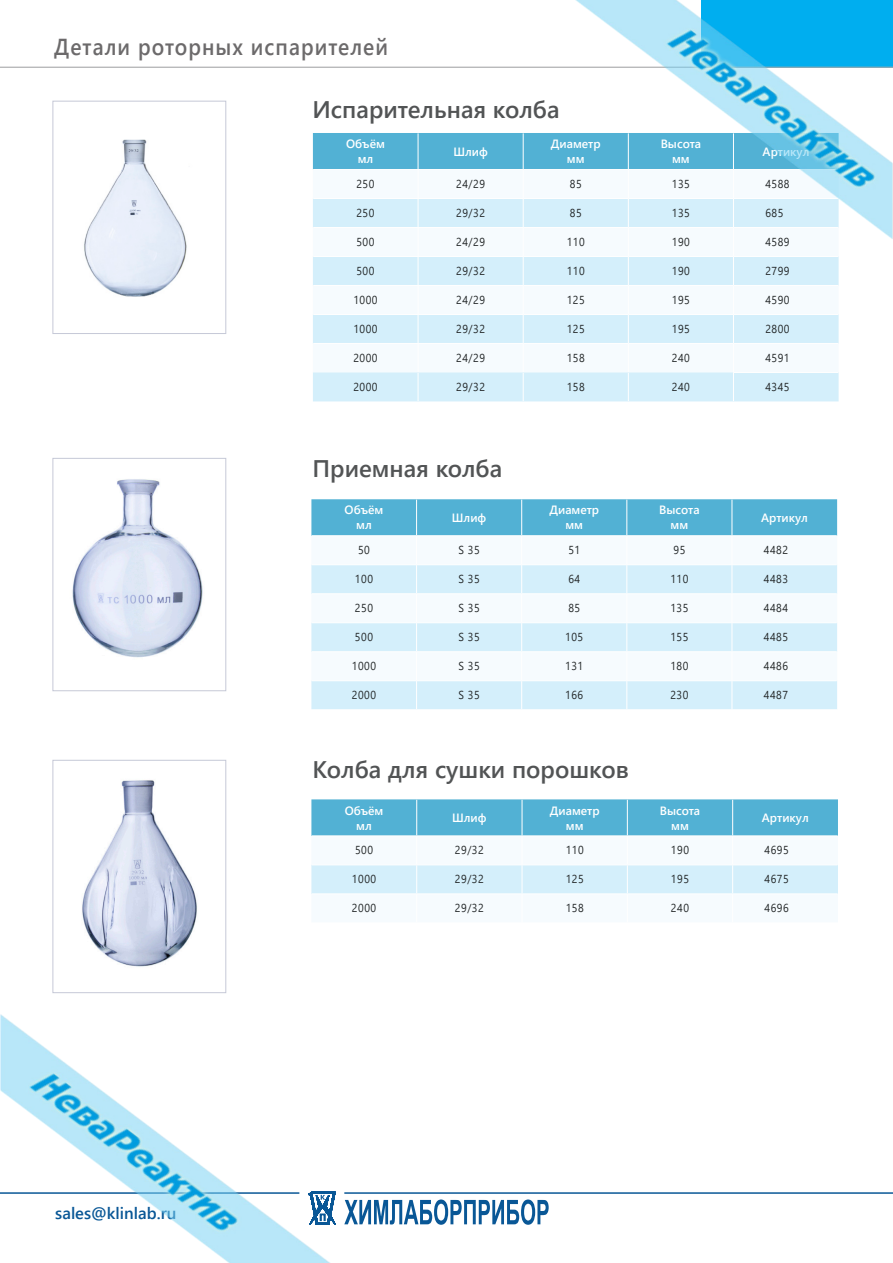
<style>
.page{position:relative;width:893px;height:1263px;background:#fff}
.page>*{position:absolute;margin:0;border:0;box-sizing:border-box;transform-origin:0 0}
.t1{font:600 24px "Segoe UI";color:#525455}
.t2{font:600 23.1px "Segoe UI";letter-spacing:.05em;color:#6c6a6b;scale:.91 1}
.t3{font:600 16.5px "Segoe UI";color:#095796}
.t4{font:600 12px "Segoe UI";color:#fff}
.t5{font:11.55px "Segoe UI";letter-spacing:.05em;color:#212526;scale:.91 1}
</style>
<div class="page">
<img style="left:0;top:0;width:893px;height:1263px">
<p class="t2" style="left:54px;top:25px;width:369px">Детали роторных испарителей</p>
<p class="t1" style="left:313px;top:87px;width:249px">Испарительная колба</p>
<p class="t4" style="left:346px;top:133px;width:40px">Объём</p>
<p class="t4" style="left:358px;top:148px;width:17px">мл</p>
<p class="t4" style="left:453px;top:140px;width:36px">Шлиф</p>
<p class="t4" style="left:551px;top:133px;width:51px">Диаметр</p>
<p class="t4" style="left:567px;top:148px;width:19px">мм</p>
<p class="t4" style="left:661px;top:133px;width:42px">Высота</p>
<p class="t4" style="left:672px;top:148px;width:19px">мм</p>
<p class="t4" style="left:763px;top:140px;width:48px">Артикул</p>
<p class="t5" style="left:356px;top:173px;width:21px">250</p>
<p class="t5" style="left:456px;top:173px;width:33px">24/29</p>
<p class="t5" style="left:570px;top:173px;width:15px">85</p>
<p class="t5" style="left:672px;top:173px;width:21px">135</p>
<p class="t5" style="left:765px;top:173px;width:28px">4588</p>
<p class="t5" style="left:356px;top:202px;width:21px">250</p>
<p class="t5" style="left:456px;top:202px;width:33px">29/32</p>
<p class="t5" style="left:570px;top:202px;width:15px">85</p>
<p class="t5" style="left:672px;top:202px;width:21px">135</p>
<p class="t5" style="left:765px;top:202px;width:21px">685</p>
<p class="t5" style="left:356px;top:231px;width:21px">500</p>
<p class="t5" style="left:456px;top:231px;width:33px">24/29</p>
<p class="t5" style="left:567px;top:231px;width:21px">110</p>
<p class="t5" style="left:672px;top:231px;width:21px">190</p>
<p class="t5" style="left:765px;top:231px;width:28px">4589</p>
<p class="t5" style="left:356px;top:260px;width:21px">500</p>
<p class="t5" style="left:456px;top:260px;width:33px">29/32</p>
<p class="t5" style="left:567px;top:260px;width:21px">110</p>
<p class="t5" style="left:672px;top:260px;width:21px">190</p>
<p class="t5" style="left:765px;top:260px;width:28px">2799</p>
<p class="t5" style="left:353px;top:289px;width:28px">1000</p>
<p class="t5" style="left:456px;top:289px;width:33px">24/29</p>
<p class="t5" style="left:567px;top:289px;width:21px">125</p>
<p class="t5" style="left:672px;top:289px;width:21px">195</p>
<p class="t5" style="left:765px;top:289px;width:28px">4590</p>
<p class="t5" style="left:353px;top:318px;width:28px">1000</p>
<p class="t5" style="left:456px;top:318px;width:33px">29/32</p>
<p class="t5" style="left:567px;top:318px;width:21px">125</p>
<p class="t5" style="left:672px;top:318px;width:21px">195</p>
<p class="t5" style="left:765px;top:318px;width:28px">2800</p>
<p class="t5" style="left:353px;top:347px;width:28px">2000</p>
<p class="t5" style="left:456px;top:347px;width:33px">24/29</p>
<p class="t5" style="left:567px;top:347px;width:21px">158</p>
<p class="t5" style="left:672px;top:347px;width:21px">240</p>
<p class="t5" style="left:765px;top:347px;width:28px">4591</p>
<p class="t5" style="left:353px;top:376px;width:28px">2000</p>
<p class="t5" style="left:456px;top:376px;width:33px">29/32</p>
<p class="t5" style="left:567px;top:376px;width:21px">158</p>
<p class="t5" style="left:672px;top:376px;width:21px">240</p>
<p class="t5" style="left:765px;top:376px;width:28px">4345</p>
<p class="t1" style="left:313px;top:446px;width:191px">Приемная колба</p>
<p class="t4" style="left:345px;top:499px;width:40px">Объём</p>
<p class="t4" style="left:356px;top:514px;width:17px">мл</p>
<p class="t4" style="left:452px;top:506px;width:36px">Шлиф</p>
<p class="t4" style="left:549px;top:499px;width:51px">Диаметр</p>
<p class="t4" style="left:565px;top:514px;width:19px">мм</p>
<p class="t4" style="left:659px;top:499px;width:42px">Высота</p>
<p class="t4" style="left:671px;top:514px;width:19px">мм</p>
<p class="t4" style="left:761px;top:506px;width:48px">Артикул</p>
<p class="t5" style="left:358px;top:539px;width:15px">50</p>
<p class="t5" style="left:458px;top:539px;width:25px">S 35</p>
<p class="t5" style="left:568px;top:539px;width:15px">51</p>
<p class="t5" style="left:673px;top:539px;width:15px">95</p>
<p class="t5" style="left:764px;top:539px;width:28px">4482</p>
<p class="t5" style="left:355px;top:568px;width:21px">100</p>
<p class="t5" style="left:458px;top:568px;width:25px">S 35</p>
<p class="t5" style="left:568px;top:568px;width:15px">64</p>
<p class="t5" style="left:670px;top:568px;width:21px">110</p>
<p class="t5" style="left:764px;top:568px;width:28px">4483</p>
<p class="t5" style="left:355px;top:597px;width:21px">250</p>
<p class="t5" style="left:458px;top:597px;width:25px">S 35</p>
<p class="t5" style="left:568px;top:597px;width:15px">85</p>
<p class="t5" style="left:670px;top:597px;width:21px">135</p>
<p class="t5" style="left:764px;top:597px;width:28px">4484</p>
<p class="t5" style="left:355px;top:626px;width:21px">500</p>
<p class="t5" style="left:458px;top:626px;width:25px">S 35</p>
<p class="t5" style="left:565px;top:626px;width:21px">105</p>
<p class="t5" style="left:670px;top:626px;width:21px">155</p>
<p class="t5" style="left:764px;top:626px;width:28px">4485</p>
<p class="t5" style="left:352px;top:655px;width:28px">1000</p>
<p class="t5" style="left:458px;top:655px;width:25px">S 35</p>
<p class="t5" style="left:565px;top:655px;width:21px">131</p>
<p class="t5" style="left:670px;top:655px;width:21px">180</p>
<p class="t5" style="left:764px;top:655px;width:28px">4486</p>
<p class="t5" style="left:352px;top:684px;width:28px">2000</p>
<p class="t5" style="left:458px;top:684px;width:25px">S 35</p>
<p class="t5" style="left:565px;top:684px;width:21px">166</p>
<p class="t5" style="left:670px;top:684px;width:21px">230</p>
<p class="t5" style="left:764px;top:684px;width:28px">4487</p>
<p class="t1" style="left:313px;top:747px;width:318px">Колба для сушки порошков</p>
<p class="t4" style="left:345px;top:799px;width:40px">Объём</p>
<p class="t4" style="left:356px;top:814px;width:17px">мл</p>
<p class="t4" style="left:550px;top:799px;width:51px">Диаметр</p>
<p class="t4" style="left:566px;top:814px;width:19px">мм</p>
<p class="t4" style="left:452px;top:806px;width:36px">Шлиф</p>
<p class="t4" style="left:660px;top:799px;width:42px">Высота</p>
<p class="t4" style="left:671px;top:814px;width:19px">мм</p>
<p class="t4" style="left:762px;top:806px;width:48px">Артикул</p>
<p class="t3" style="left:55px;top:1197px;width:123px">sales@klinlab.ru</p>
<p class="t5" style="left:355px;top:839px;width:21px">500</p>
<p class="t5" style="left:455px;top:839px;width:33px">29/32</p>
<p class="t5" style="left:566px;top:839px;width:21px">110</p>
<p class="t5" style="left:671px;top:839px;width:21px">190</p>
<p class="t5" style="left:764px;top:839px;width:28px">4695</p>
<p class="t5" style="left:352px;top:868px;width:28px">1000</p>
<p class="t5" style="left:455px;top:868px;width:33px">29/32</p>
<p class="t5" style="left:566px;top:868px;width:21px">125</p>
<p class="t5" style="left:671px;top:868px;width:21px">195</p>
<p class="t5" style="left:764px;top:868px;width:28px">4675</p>
<p class="t5" style="left:352px;top:897px;width:28px">2000</p>
<p class="t5" style="left:455px;top:897px;width:33px">29/32</p>
<p class="t5" style="left:566px;top:897px;width:21px">158</p>
<p class="t5" style="left:671px;top:897px;width:21px">240</p>
<p class="t5" style="left:764px;top:897px;width:28px">4696</p>
</div>
